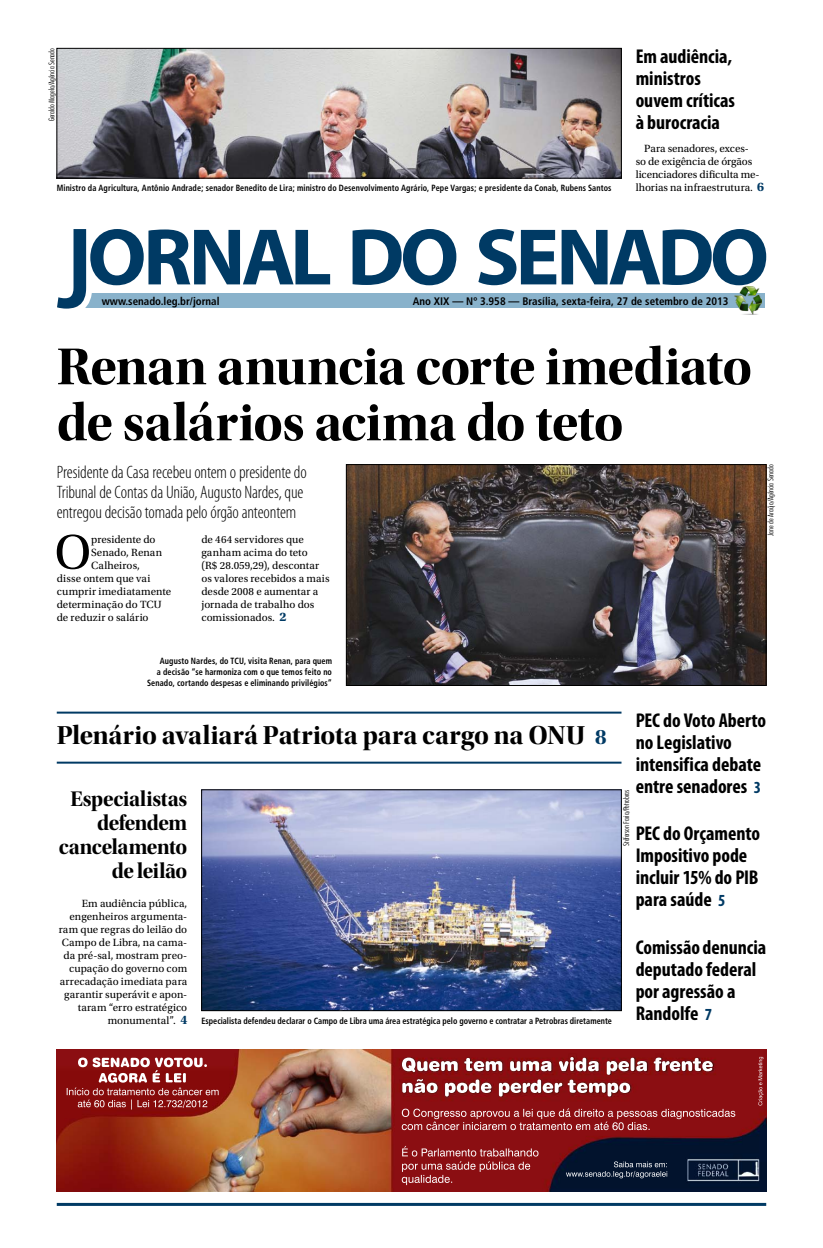
<style>
.page{position:relative;width:823px;height:1248px;background:#fff}
.page>*{position:absolute;margin:0;border:0;box-sizing:border-box;transform-origin:0 0}
.t1{font:54px/56px "Utopia Std Bold Disp";letter-spacing:-.015em;color:#000}
.t2{font:50.8px "Utopia Std";color:#000}
.t3{font:27px "Utopia Std Bold Disp";color:#000}
.t4{font:22px/24px "Utopia Std Bold Disp";letter-spacing:-.02em;color:#000;text-align:right}
.t5{font:700 condensed 20px/22px "Myriad Pro";color:#000}
.t6{font:300 condensed 18px/20px "Myriad Pro";letter-spacing:-.01em;color:#000}
.t7{font:11px/13px "Utopia Std";letter-spacing:.005em;color:#000}
.t8{font:700 condensed 10.9px "Frutiger";color:#000}
.t9{font:700 condensed 9px/11px "Frutiger";letter-spacing:.01em;color:#000;text-align:right;scale:.9 1}
.t10{font:300 condensed 8px "Futura BT";color:#000}
.s1{font-weight:700;font-size:13px;color:#003a64}
.s2{font-size:22px;color:#003a64}
.s3{font-size:17px;color:#003a64}
</style>
<div class="page">
<hr style="left:57px;top:1202px;width:708px;height:3px;background:#003a64">
<img style="left:203px;top:791px;width:416px;height:217px">
<div style="left:75px;top:294px;width:689px;height:14px;background:#89b2cb"></div>
<img style="left:733px;top:287px;width:27px;height:27px">
<svg style="left:57px;top:229px;width:273px;height:80px"></svg>
<svg style="left:352px;top:229px;width:104px;height:56px"></svg>
<svg style="left:478px;top:229px;width:287px;height:56px"></svg>
<img style="left:57px;top:1049px;width:708px;height:142px">
<img style="left:348px;top:466px;width:415px;height:217px">
<div style="left:346px;top:464px;width:419px;height:221px;border:1px solid #000"></div>
<img style="left:59px;top:50px;width:560px;height:126px">
<div style="left:57px;top:48px;width:564px;height:130px;border:1px solid #000"></div>
<hr style="left:57px;top:711px;width:564px;height:2px;background:#003a64">
<hr style="left:57px;top:761px;width:564px;height:2px;background:#003a64">
<p class="t10" style="left:47px;top:121px;width:75px;rotate:-90deg">Geraldo Magela/Agência Senado</p>
<p class="t9" style="left:57px;top:183px;width:617px">Ministro da Agricultura, Antônio Andrade; senador Benedito de Lira; ministro do Desenvolvimento Agrário, Pepe Vargas; e presidente da Conab, Rubens Santos</p>
<h3 class="t5" style="left:635px;top:45px;width:101px">Em audiência, ministros ouvem críticas à burocracia</h3>
<p class="t7" style="left:635px;top:142px;width:130px;text-indent:9px">Para senadores, exces-<br>so de exigência de órgãos licenciadores dificulta me&shy;lhorias na infraestrutura. <span class="s1">6</span></p>
<p class="t8" style="left:102px;top:295px;width:119px">www.senado.leg.br/jornal</p>
<p class="t8" style="left:412px;top:295px;width:317px">Ano XIX — Nº 3.958 — Brasília, sexta-feira, 27 de setembro de 2013</p>
<h1 class="t1" style="left:57px;top:339px;width:696px">Renan anuncia corte imediato de salários acima do teto</h1>
<h3 class="t6" style="left:57px;top:462px;width:251px">Presidente da Casa recebeu ontem o presidente do<br>Tribunal de Contas da União, Augusto Nardes, que entregou decisão tomada pelo órgão anteontem</h3>
<h2 class="t2" style="left:54px;top:524px;width:38px">O</h2>
<p class="t7" style="left:91px;top:532px;width:66px">presidente do</p>
<p class="t7" style="left:201px;top:532px;width:129px">de 464 servidores que ganham acima do teto<br>(R$ 28.059,29), descontar os valores recebidos a mais desde 2008 e aumentar a jornada de trabalho dos comissionados. <span class="s1">2</span></p>
<p class="t9" style="left:147px;top:655px;width:207px">Augusto Nardes, do TCU, visita Renan, para quem<br>a decisão “se harmoniza com o que temos feito no<br>Senado, cortando despesas e eliminando privilégios”</p>
<p class="t7" style="left:91px;top:545px;width:72px">Senado, Renan</p>
<p class="t7" style="left:91px;top:558px;width:50px">Calheiros,</p>
<p class="t7" style="left:57px;top:571px;width:95px">disse ontem que vai</p>
<p class="t7" style="left:57px;top:584px;width:116px">cumprir imediatamente</p>
<p class="t7" style="left:57px;top:597px;width:106px">determinação do TCU</p>
<p class="t7" style="left:57px;top:610px;width:93px">de reduzir o salário</p>
<p class="t10" style="left:765px;top:535px;width:73px;rotate:-90deg">Jane de Araújo/Agência Senado</p>
<h3 class="t3" style="left:57px;top:720px;width:551px">Plenário avaliará Patriota para cargo na ONU <span class="s2">8</span></h3>
<h3 class="t4" style="left:59px;top:786px;width:130px">Especialistas defendem cancelamento de leilão</h3>
<p class="t7" style="left:59px;top:896px;width:130px;text-align:right">Em audiência pública, engenheiros argumenta&shy;ram que regras do leilão do<br>Campo de Libra, na cama&shy;da pré-sal, mostram preo&shy;cupação do governo com arrecadação imediata para garantir superávit e apon&shy;taram “erro estratégico monumental”. <span class="s1">4</span></p>
<p class="t9" style="left:201px;top:1015px;width:457px">Especialista defendeu declarar o Campo de Libra uma área estratégica pelo governo e contratar a Petrobras diretamente</p>
<h3 class="t5" style="left:635px;top:708px;width:132px">PEC do Voto Aberto no Legislativo intensifica debate entre senadores <span class="s3">3</span></h3>
<h3 class="t5" style="left:635px;top:822px;width:126px">PEC do Orçamento<br>Impositivo pode incluir 15% do PIB para saúde <span class="s3">5</span></h3>
<h3 class="t5" style="left:635px;top:935px;width:132px">Comissão denuncia deputado federal por agressão a<br>Randolfe <span class="s3">7</span></h3>
<p class="t10" style="left:621px;top:845px;width:58px;rotate:-90deg">Stéferson Faria/Petrobras</p>
</div>
